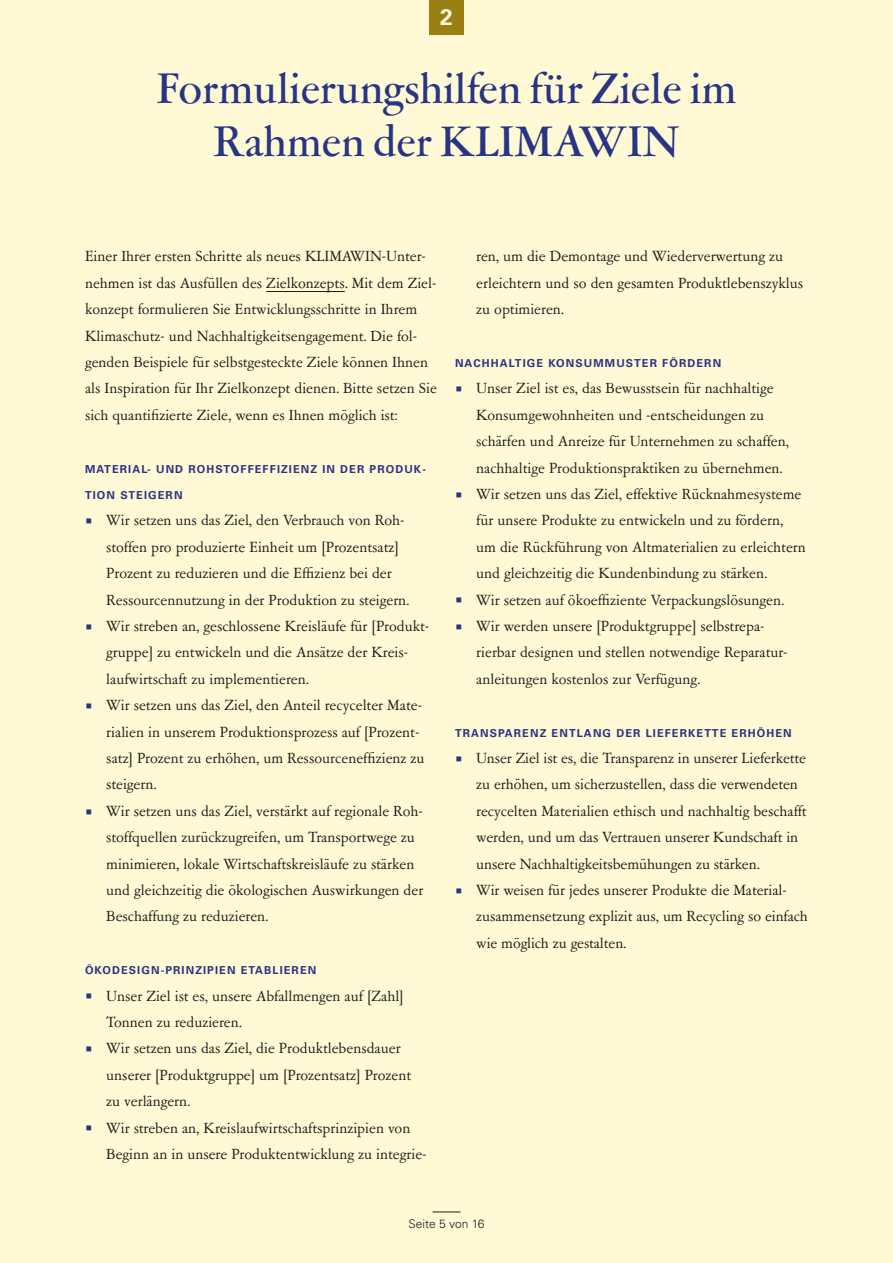
<style>
.page{position:relative;width:893px;height:1263px;background:#fff9d5}
.page>*{position:absolute;margin:0;border:0;box-sizing:border-box;transform-origin:0 0}
.H_H2_Kapitel{font:500 48px/52.8px "Garamont Amst SHOP";letter-spacing:.015em;color:#283583;text-align:center}
.H_H2_Kapitel-2{font:700 22.5px "Univers LT Pro 65";color:#fff9d5}
.P_P_Fliesstext{font:16.5px/26.4px "Garamont Amst SB";color:#1d1d1b}
.t1{font:300 12px "Univers LT Pro 45";color:#1d1d1b}
.H_H3_Zwischenhead{font:700 10.95px "Univers LT Pro 65";letter-spacing:.1em;color:#283583}
</style>
<div class="page">
<svg style="left:433px;top:1211px;width:27px;height:1px"></svg>
<hr style="left:266px;top:291px;width:79px;height:1px;background:#1d1d1b">
<div style="left:429px;top:0;width:34px;height:34px;background:#9a7f15"></div>
<h2 class="H_H2_Kapitel-2" style="left:440px;top:4px;width:14px">2</h2>
<h2 class="H_H2_Kapitel" style="left:157px;top:64px;width:580px">Formulierungshilfen für Ziele im<br>Rahmen der KLIMAWIN</h2>
<p class="P_P_Fliesstext" style="left:85px;top:244px;width:353px">Einer Ihrer ersten Schritte als neues KLIMAWIN-Unter&shy;nehmen ist das Ausfüllen des Zielkonzepts. Mit dem Ziel&shy;konzept formulieren Sie Entwicklungsschritte in Ihrem Klimaschutz- und Nachhaltigkeitsengagement. Die fol&shy;genden Beispiele für selbstgesteckte Ziele können Ihnen als Inspiration für Ihr Zielkonzept dienen. Bitte setzen Sie sich quantifizierte Ziele, wenn es Ihnen möglich ist:</p>
<h3 class="H_H3_Zwischenhead" style="left:85px;top:462px;width:342px">MATERIAL- UND ROHSTOFFEFFIZIENZ IN DER PRODUK-</h3>
<h3 class="H_H3_Zwischenhead" style="left:85px;top:489px;width:99px">TION STEIGERN</h3>
<p class="P_P_Fliesstext" style="left:106px;top:508px;width:305px">Wir setzen uns das Ziel, den Verbrauch von Roh&shy;stoffen pro produzierte Einheit um [Prozentsatz] Prozent zu reduzieren und die Effizienz bei der Ressourcennutzung in der Produktion zu steigern.</p>
<p class="P_P_Fliesstext" style="left:106px;top:613px;width:324px">Wir streben an, geschlossene Kreisläufe für [Produkt&shy;gruppe] zu entwickeln und die Ansätze der Kreis&shy;laufwirtschaft zu implementieren.</p>
<p class="P_P_Fliesstext" style="left:106px;top:693px;width:320px">Wir setzen uns das Ziel, den Anteil recycelter Mate&shy;rialien in unserem Produktionsprozess auf [Prozent&shy;satz] Prozent zu erhöhen, um Ressourceneffizienz zu steigern.</p>
<p class="P_P_Fliesstext" style="left:106px;top:798px;width:319px">Wir setzen uns das Ziel, verstärkt auf regionale Roh&shy;stoffquellen zurückzugreifen, um Transportwege zu minimieren, lokale Wirtschaftskreisläufe zu stärken und gleichzeitig die ökologischen Auswirkungen der Beschaffung zu reduzieren.</p>
<h3 class="H_H3_Zwischenhead" style="left:85px;top:964px;width:233px">ÖKODESIGN-PRINZIPIEN ETABLIEREN</h3>
<p class="P_P_Fliesstext" style="left:106px;top:983px;width:299px">Unser Ziel ist es, unsere Abfallmengen auf [Zahl]<br>Tonnen zu reduzieren.</p>
<p class="P_P_Fliesstext" style="left:106px;top:1036px;width:306px">Wir setzen uns das Ziel, die Produktlebensdauer unserer [Produktgruppe] um [Prozentsatz] Prozent zu verlängern.</p>
<p class="P_P_Fliesstext" style="left:106px;top:1115px;width:322px">Wir streben an, Kreislaufwirtschaftsprinzipien von<br>Beginn an in unsere Produktentwicklung zu integrie-</p>
<p class="P_P_Fliesstext" style="left:476px;top:244px;width:328px">ren, um die Demontage und Wiederverwertung zu erleichtern und so den gesamten Produktlebenszyklus zu optimieren.</p>
<h3 class="H_H3_Zwischenhead" style="left:455px;top:357px;width:268px">NACHHALTIGE KONSUMMUSTER FÖRDERN</h3>
<p class="P_P_Fliesstext" style="left:476px;top:376px;width:314px">Unser Ziel ist es, das Bewusstsein für nachhaltige Konsumgewohnheiten und -entscheidungen zu schärfen und Anreize für Unternehmen zu schaffen, nachhaltige Produktionspraktiken zu übernehmen.</p>
<p class="P_P_Fliesstext" style="left:476px;top:481px;width:331px">Wir setzen uns das Ziel, effektive Rücknahmesysteme für unsere Produkte zu entwickeln und zu fördern, um die Rückführung von Altmaterialien zu erleichtern und gleichzeitig die Kundenbindung zu stärken.</p>
<p class="P_P_Fliesstext" style="left:476px;top:587px;width:309px">Wir setzen auf ökoeffiziente Verpackungslösungen.</p>
<p class="P_P_Fliesstext" style="left:476px;top:613px;width:313px">Wir werden unsere [Produktgruppe] selbstrepa&shy;rierbar designen und stellen notwendige Reparatur&shy;anleitungen kostenlos zur Verfügung.</p>
<h3 class="H_H3_Zwischenhead" style="left:455px;top:726px;width:338px">TRANSPARENZ ENTLANG DER LIEFERKETTE ERHÖHEN</h3>
<p class="P_P_Fliesstext" style="left:476px;top:745px;width:332px">Unser Ziel ist es, die Transparenz in unserer Lieferkette zu erhöhen, um sicherzustellen, dass die verwendeten recycelten Materialien ethisch und nachhaltig beschafft werden, und um das Vertrauen unserer Kundschaft in unsere Nachhaltigkeitsbemühungen zu stärken.</p>
<p class="P_P_Fliesstext" style="left:476px;top:877px;width:333px">Wir weisen für jedes unserer Produkte die Material&shy;zusammensetzung explizit aus, um Recycling so einfach wie möglich zu gestalten.</p>
<p class="t1" style="left:409px;top:1216px;width:77px">Seite 5 von 16</p>
</div>
